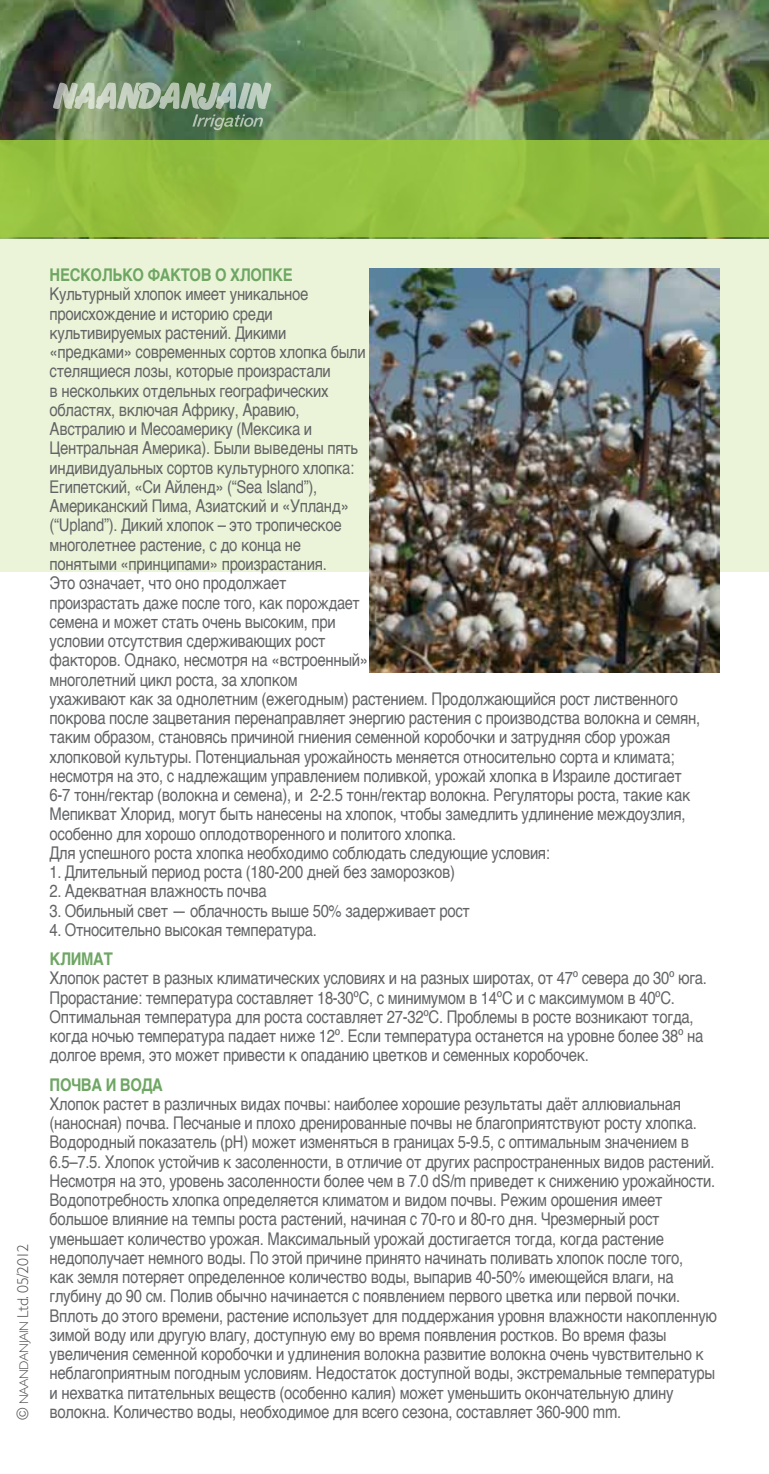
<style>
.page{position:relative;width:769px;height:1474px;background:#fff}
.page>*{position:absolute;margin:0;border:0;box-sizing:border-box;transform-origin:0 0}
.t1{font:17.5px/19.2px "Helvetica";letter-spacing:-.02em;color:#636466;scale:.85 1}
.t2{font:700 17.5px "Helvetica";letter-spacing:-.02em;color:#6ea663;scale:.85 1}
.t3{font:300 15.75px "M Gill Sans";letter-spacing:-.03em;color:#4d4d4f}
.s1{font-size:12.6px}
</style>
<div class="page">
<img style="left:0;top:0;width:769px;height:141px">
<div style="left:0;top:237px;width:769px;height:334px;background:#ebf4d8"></div>
<div style="left:0;top:141px;width:769px;height:96px;background:#96c13f"></div>
<svg style="left:53px;top:82px;width:219px;height:48px;background:#869d80"></svg>
<img style="left:369px;top:268px;width:350px;height:404px">
<p class="t3" style="left:14px;top:1420px;width:178px;rotate:-90deg">© <span class="s1">NAANDANJAIN</span> Ltd. 05/2012</p>
<p class="t2" style="left:50px;top:261px;width:287px">НЕСКОЛЬКО ФАКТОВ О ХЛОПКЕ</p>
<p class="t1" style="left:50px;top:285px;width:767px">Культурный хлопок имеет уникальное<br>происхождение и историю среди<br>культивируемых растений. Дикими<br>«предками» современных сортов хлопка были<br>стелящиеся лозы, которые произрастали<br>в нескольких отдельных географических<br>областях, включая Африку, Аравию,<br>Австралию и Месоамерику (Мексика и<br>Центральная Америка). Были выведены пять<br>индивидуальных сортов культурного хлопка:<br>Египетский, «Си Айленд» (“Sea Island”),<br>Американский Пима, Азиатский и «Упланд»<br>(“Upland”). Дикий хлопок – это тропическое<br>многолетнее растение, с до конца не<br>понятыми «принципами» произрастания.<br>Это означает, что оно продолжает<br>произрастать даже после того, как порождает<br>семена и может стать очень высоким, при<br>условии отсутствия сдерживающих рост<br>факторов. Однако, несмотря на «встроенный»<br>многолетний цикл роста, за хлопком<br>ухаживают как за однолетним (ежегодным) растением. Продолжающийся рост лиственного покрова после зацветания перенаправляет энергию растения с производства волокна и семян, таким образом, становясь причиной гниения семенной коробочки и затрудняя сбор урожая хлопковой культуры. Потенциальная урожайность меняется относительно сорта и климата; несмотря на это, с надлежащим управлением поливкой, урожай хлопка в Израиле достигает 6-7 тонн/гектар (волокна и семена), и 2-2.5 тонн/гектар волокна. Регуляторы роста, такие как Мепикват Хлорид, могут быть нанесены на хлопок, чтобы замедлить удлинение междоузлия, особенно для хорошо оплодотворенного и политого хлопка.<br>Для успешного роста хлопка необходимо соблюдать следующие условия:</p>
<p class="t1" style="left:50px;top:863px;width:478px">1. Длительный период роста (180-200 дней без заморозков)</p>
<p class="t1" style="left:50px;top:882px;width:257px">2. Адекватная влажность почва</p>
<p class="t1" style="left:50px;top:901px;width:496px">3. Обильный свет — облачность выше 50% задерживает рост</p>
<p class="t1" style="left:50px;top:920px;width:316px">4. Относительно высокая температура.</p>
<p class="t2" style="left:50px;top:944px;width:76px">КЛИМАТ</p>
<p class="t1" style="left:50px;top:969px;width:775px">Хлопок растет в разных климатических условиях и на разных широтах, от 47º севера до 30º юга.<br>Прорастание: температура составляет 18-30ºC, с минимумом в 14ºC и с максимумом в 40ºC.<br>Оптимальная температура для роста составляет 27-32ºC. Проблемы в росте возникают тогда, когда ночью температура падает ниже 12º. Если температура останется на уровне более 38º на долгое время, это может привести к опаданию цветков и семенных коробочек.</p>
<p class="t2" style="left:50px;top:1070px;width:135px">ПОЧВА И ВОДА</p>
<p class="t1" style="left:50px;top:1094px;width:787px">Хлопок растет в различных видах почвы: наиболее хорошие результаты даёт аллювиальная (наносная) почва. Песчаные и плохо дренированные почвы не благоприятствуют росту хлопка.<br>Водородный показатель (pH) может изменяться в границах 5-9.5, с оптимальным значением в 6.5–7.5. Хлопок устойчив к засоленности, в отличие от других распространенных видов растений.<br>Несмотря на это, уровень засоленности более чем в 7.0 dS/m приведет к снижению урожайности.<br>Водопотребность хлопка определяется климатом и видом почвы. Режим орошения имеет большое влияние на темпы роста растений, начиная с 70-го и 80-го дня. Чрезмерный рост уменьшает количество урожая. Максимальный урожай достигается тогда, когда растение недополучает немного воды. По этой причине принято начинать поливать хлопок после того,<br>как земля потеряет определенное количество воды, выпарив 40-50% имеющейся влаги, на глубину до 90 см. Полив обычно начинается с появлением первого цветка или первой почки.<br>Вплоть до этого времени, растение использует для поддержания уровня влажности накопленную зимой воду или другую влагу, доступную ему во время появления ростков. Во время фазы увеличения семенной коробочки и удлинения волокна развитие волокна очень чувствительно к неблагоприятным погодным условиям. Недостаток доступной воды, экстремальные температуры и нехватка питательных веществ (особенно калия) может уменьшить окончательную длину волокна. Количество воды, необходимое для всего сезона, составляет 360-900 mm.</p>
</div>
